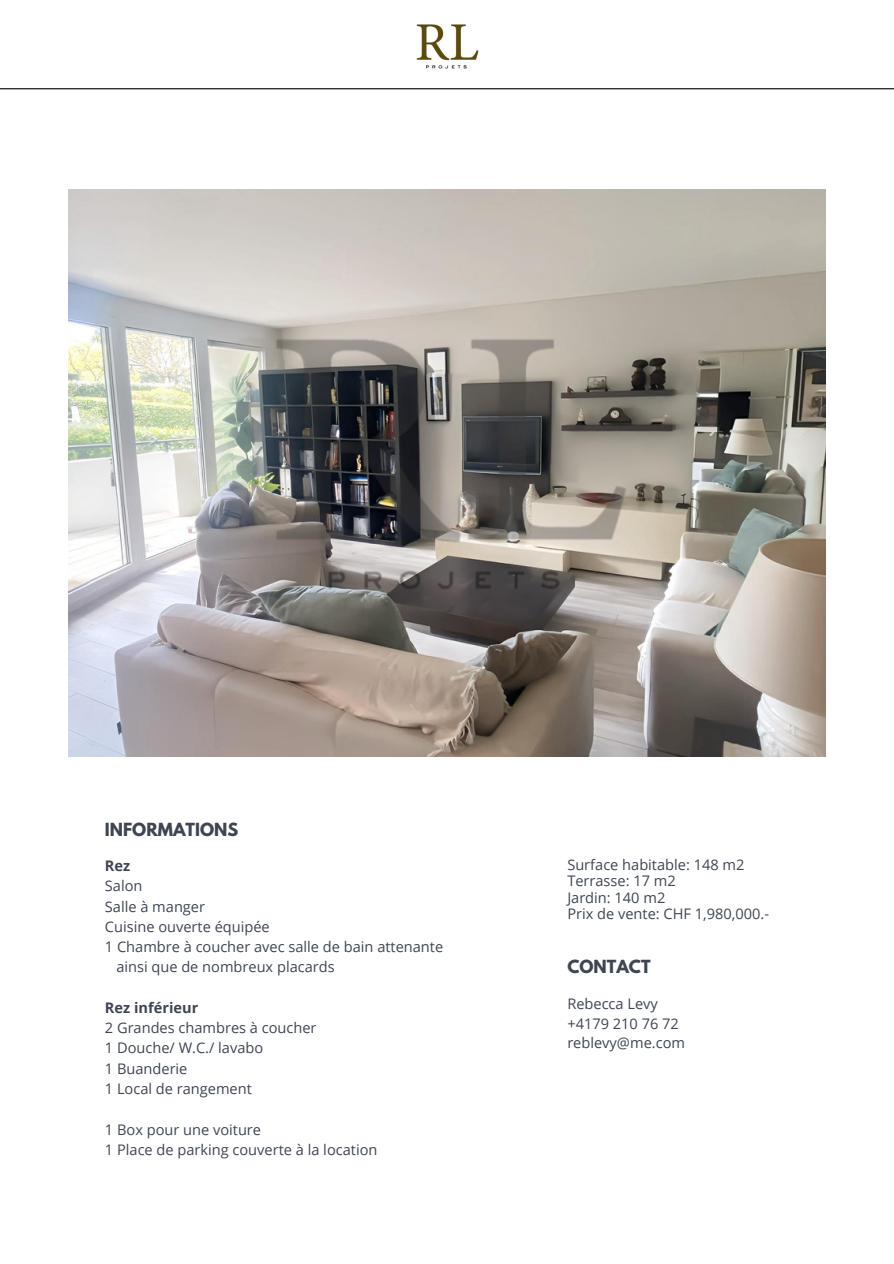
<style>
.page{position:relative;width:894px;height:1264px;background:#fff}
.page>*{position:absolute;margin:0;border:0;box-sizing:border-box;transform-origin:0 0}
.t1{font:700 16.05px "League Spartan";color:#3f4652}
.t2{font:14.55px/19.6px "Open Sans";color:#3f4652}
.t3{font:700 14.55px "Open Sans";color:#3f4652}
</style>
<div class="page">
<img style="left:405px;top:24px;width:83px;height:66px">
<hr style="left:0;top:88px;width:893px;height:1px;background:#000">
<img style="left:68px;top:189px;width:756px;height:567px">
<img style="left:207px;top:235px;width:479px;height:475px">
<p class="t1" style="left:105px;top:821px;width:135px">INFORMATIONS</p>
<p class="t3" style="left:105px;top:855px;width:27px">Rez</p>
<p class="t2" style="left:105px;top:876px;width:39px">Salon</p>
<p class="t2" style="left:105px;top:896px;width:102px">Salle à manger</p>
<p class="t2" style="left:105px;top:916px;width:166px">Cuisine ouverte équipée</p>
<p class="t2" style="left:105px;top:936px;width:340px">1 Chambre à coucher avec salle de bain attenante</p>
<p class="t2" style="left:116px;top:957px;width:220px">ainsi que de nombreux placards</p>
<p class="t3" style="left:105px;top:997px;width:95px">Rez inférieur</p>
<p class="t2" style="left:105px;top:1017px;width:213px">2 Grandes chambres à coucher</p>
<p class="t2" style="left:105px;top:1038px;width:160px">1 Douche/ W.C./ lavabo</p>
<p class="t2" style="left:105px;top:1058px;width:84px">1 Buanderie</p>
<p class="t2" style="left:105px;top:1078px;width:148px">1 Local de rangement</p>
<p class="t2" style="left:105px;top:1119px;width:158px">1 Box pour une voiture</p>
<h1 class="t2" style="left:105px;top:1139px;width:274px">1 Place de parking couverte à la location</h1>
<h1 class="t2" style="left:567px;top:854px;width:179px">Surface habitable: 148 m2</h1>
<p class="t2" style="left:567px;top:871px;width:110px">Terrasse: 17 m2</p>
<p class="t2" style="left:567px;top:887px;width:99px">Jardin: 140 m2</p>
<p class="t2" style="left:567px;top:903px;width:203px">Prix de vente: CHF 1,980,000.-</p>
<p class="t1" style="left:567px;top:958px;width:85px">CONTACT</p>
<p class="t2" style="left:567px;top:993px;width:119px">Rebecca Levy +4179 210 76 72 reblevy@me.com</p>
</div>
